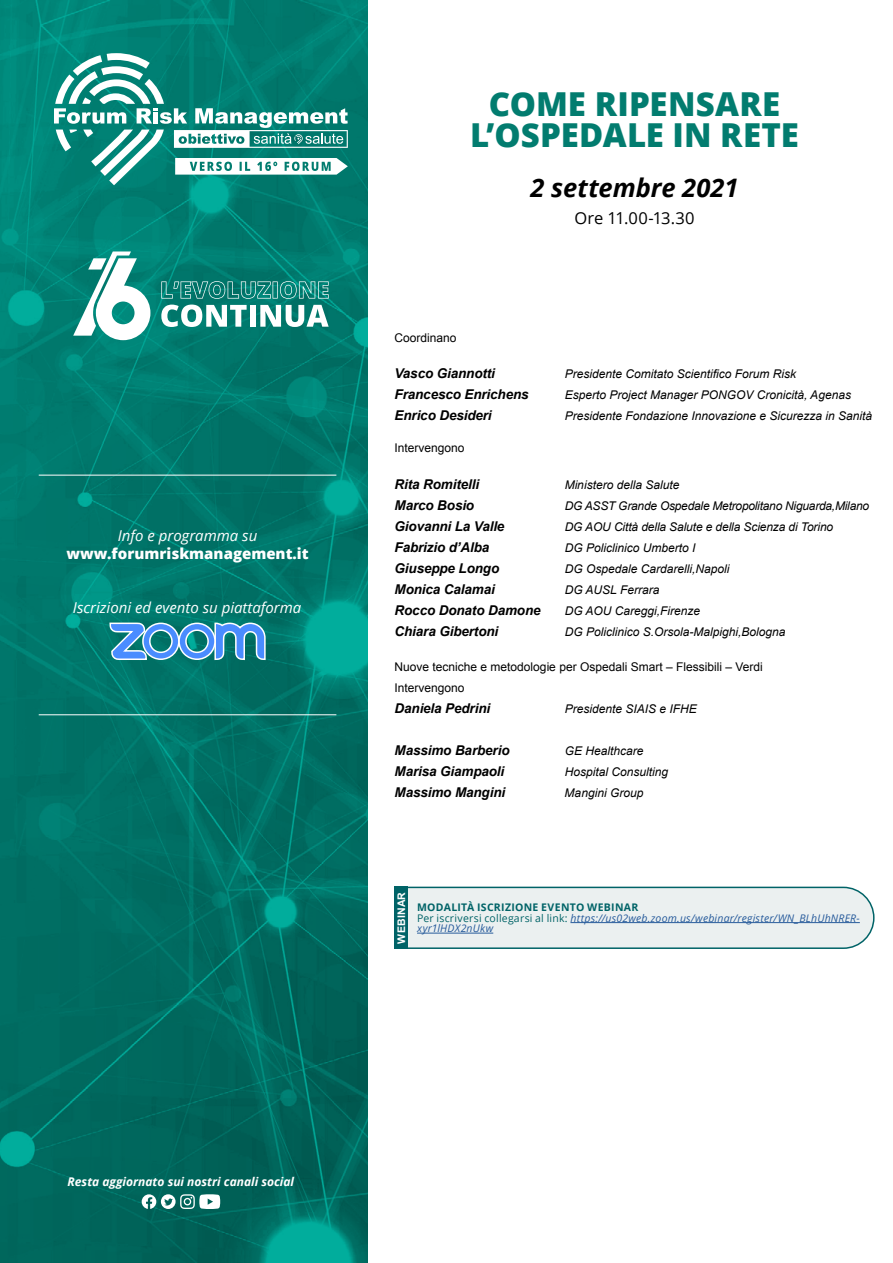
<style>
.page{position:relative;width:893px;height:1263px;background:#fff}
.page>*{position:absolute;margin:0;border:0;box-sizing:border-box;transform-origin:0 0}
.t1{font:800 33px/31.5px "Open Sans";letter-spacing:.005em;color:#027c6f;text-align:center}
.t2{font:italic 700 25.5px "Open Sans";color:#000}
.t3{font:16.5px "Open Sans";color:#000}
.t4{font:italic 15px "Open Sans";color:#fff}
.t5{font:800 15px "Open Sans";color:#fff}
.t6{font:italic 700 13.5px "Arial";letter-spacing:-.01em;color:#000}
.t7{font:italic 12px "Arial";color:#000}
.t8{font:12px/21px "Arial";color:#000}
.t9{font:italic 12px "Arial";letter-spacing:-.02em;color:#000}
.t10{font:italic 700 12px "Open Sans";color:#fff}
.t11{font:italic 10.5px/10.5px "Open Sans";letter-spacing:.02em;color:#275b9b}
.t12{font:700 10.5px "Arial";letter-spacing:.025em;color:#fff}
.s1{font-weight:700;font-style:normal;color:#006367}
.s2{font-style:normal;color:#006367}
</style>
<div class="page">
<svg style="left:0;top:0;width:368px;height:1262px;background:#007469"></svg>
<svg style="left:142px;top:1194px;width:78px;height:15px"></svg>
<hr style="left:39px;top:714px;width:297px;height:1px;background:#fff">
<hr style="left:39px;top:475px;width:297px;height:1px;background:#fff">
<svg style="left:54px;top:53px;width:294px;height:132px"></svg>
<svg style="left:73px;top:251px;width:77px;height:89px"></svg>
<svg style="left:161px;top:305px;width:86px;height:22px"></svg>
<div style="left:250px;top:305px;width:6px;height:22px;background:#fff"></div>
<svg style="left:260px;top:305px;width:69px;height:22px"></svg>
<svg style="left:161px;top:281px;width:168px;height:18px;background:#2f9289"></svg>
<svg style="left:109px;top:594px;width:157px;height:123px;background:#1b8186"></svg>
<svg style="left:394px;top:886px;width:481px;height:63px;background:#dee8e9"></svg>
<hr style="left:570px;top:922px;width:290px;height:1px;background:#275b9b">
<hr style="left:417px;top:933px;width:76px;height:1px;background:#275b9b">
<div style="left:395px;top:887px;width:13px;height:62px;background:#006367"></div>
<p class="t4" style="left:118px;top:526px;width:141px">Info e programma su</p>
<p class="t5" style="left:66px;top:542px;width:244px">www.forumriskmanagement.it</p>
<p class="t4" style="left:73px;top:597px;width:230px">Iscrizioni ed evento su piattaforma</p>
<h1 class="t1" style="left:470px;top:86px;width:330px">COME RIPENSARE<br>L’OSPEDALE IN RETE</h1>
<h2 class="t2" style="left:531px;top:170px;width:209px">2 settembre 2021</h2>
<h3 class="t3" style="left:574px;top:207px;width:122px">Ore 11.00-13.30</h3>
<p class="t8" style="left:395px;top:327px;width:64px">Coordinano</p>
<p class="t6" style="left:395px;top:365px;width:102px">Vasco Giannotti</p>
<p class="t7" style="left:565px;top:366px;width:233px">Presidente Comitato Scientifico Forum Risk</p>
<p class="t6" style="left:395px;top:386px;width:136px">Francesco Enrichens</p>
<p class="t7" style="left:565px;top:387px;width:288px">Esperto Project Manager PONGOV Cronicità, Agenas</p>
<p class="t6" style="left:395px;top:407px;width:99px">Enrico Desideri</p>
<p class="t7" style="left:565px;top:408px;width:309px">Presidente Fondazione Innovazione e Sicurezza in Sanità</p>
<p class="t8" style="left:395px;top:437px;width:72px">Intervengono</p>
<p class="t6" style="left:395px;top:475px;width:86px">Rita Romitelli</p>
<p class="t7" style="left:565px;top:477px;width:116px">Ministero della Salute</p>
<p class="t6" style="left:395px;top:496px;width:81px">Marco Bosio</p>
<p class="t9" style="left:565px;top:498px;width:306px">DG ASST Grande Ospedale Metropolitano Niguarda,Milano</p>
<p class="t6" style="left:395px;top:517px;width:111px">Giovanni La Valle</p>
<p class="t7" style="left:565px;top:519px;width:270px">DG AOU Città della Salute e della Scienza di Torino</p>
<p class="t6" style="left:395px;top:538px;width:96px">Fabrizio d’Alba</p>
<p class="t7" style="left:565px;top:540px;width:132px">DG Policlinico Umberto I</p>
<p class="t6" style="left:395px;top:559px;width:106px">Giuseppe Longo</p>
<p class="t7" style="left:565px;top:561px;width:166px">DG Ospedale Cardarelli,Napoli</p>
<p class="t6" style="left:395px;top:580px;width:102px">Monica Calamai</p>
<p class="t7" style="left:565px;top:582px;width:96px">DG AUSL Ferrara</p>
<p class="t6" style="left:395px;top:601px;width:148px">Rocco Donato Damone</p>
<p class="t7" style="left:565px;top:603px;width:137px">DG AOU Careggi,Firenze</p>
<p class="t6" style="left:395px;top:622px;width:105px">Chiara Gibertoni</p>
<p class="t7" style="left:565px;top:624px;width:222px">DG Policlinico S.Orsola-Malpighi,Bologna</p>
<p class="t8" style="left:395px;top:656px;width:370px">Nuove tecniche e metodologie per Ospedali Smart – Flessibili – Verdi<br>Intervengono</p>
<p class="t6" style="left:395px;top:699px;width:97px">Daniela Pedrini</p>
<p class="t7" style="left:565px;top:701px;width:134px">Presidente SIAIS e IFHE</p>
<p class="t6" style="left:395px;top:741px;width:117px">Massimo Barberio</p>
<p class="t7" style="left:565px;top:743px;width:80px">GE Healthcare</p>
<p class="t6" style="left:395px;top:762px;width:111px">Marisa Giampaoli</p>
<p class="t7" style="left:565px;top:764px;width:105px">Hospital Consulting</p>
<p class="t6" style="left:395px;top:783px;width:112px">Massimo Mangini</p>
<p class="t7" style="left:565px;top:785px;width:80px">Mangini Group</p>
<p class="t12" style="left:395px;top:944px;width:53px;rotate:-90deg">WEBINAR</p>
<p class="t11" style="left:417px;top:902px;width:444px"><span class="s1">MODALITÀ ISCRIZIONE EVENTO WEBINAR<br></span><span class="s2">Per iscriversi collegarsi al link:</span> https://us02web.zoom.us/webinar/register/WN_BLhUhNRER&shy;xyr1lHDX2nUkw</p>
<p class="t10" style="left:68px;top:1173px;width:228px">Resta aggiornato sui nostri canali social</p>
</div>
